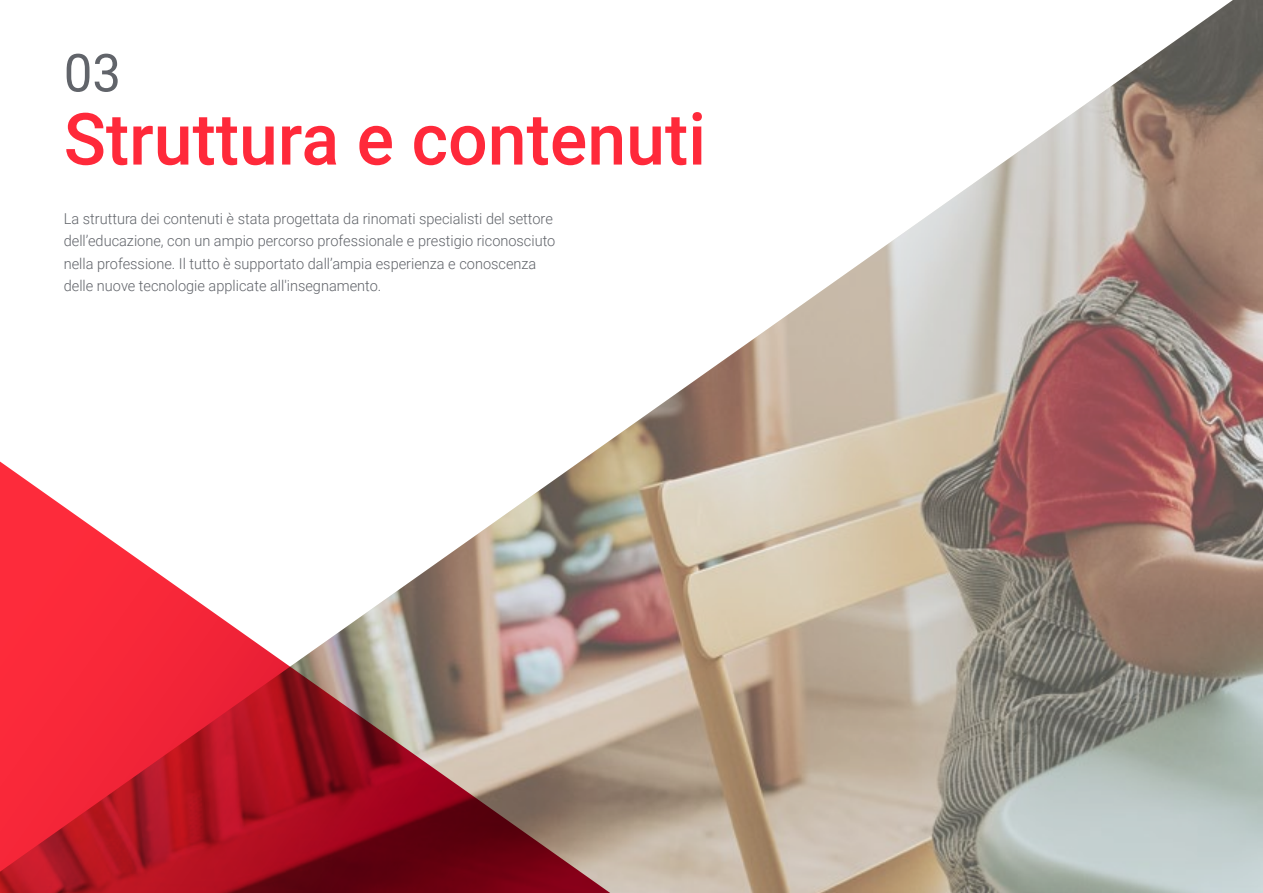
<style>
.page{position:relative;width:1263px;height:893px;background:#fff}
.page>*{position:absolute;margin:0;border:0;box-sizing:border-box;transform-origin:0 0}
.t1{font:500 72px "Roboto";color:#ff293a}
.t2{font:52.5px "Roboto";color:#61646a}
.t3{font:300 15px/22.5px "Roboto";color:#61646a}
</style>
<div class="page">
<img style="left:602px;top:0;width:661px;height:893px">
<svg style="left:0;top:446px;width:640px;height:447px"></svg>
<h2 class="t2" style="left:64px;top:36px;width:59px">03</h2>
<h1 class="t1" style="left:64px;top:89px;width:644px">Struttura e contenuti</h1>
<p class="t3" style="left:64px;top:207px;width:493px">La struttura dei contenuti è stata progettata da rinomati specialisti del settore dell’educazione, con un ampio percorso professionale e prestigio riconosciuto nella professione. Il tutto è supportato dall’ampia esperienza e conoscenza delle nuove tecnologie applicate all'insegnamento.</p>
</div>
